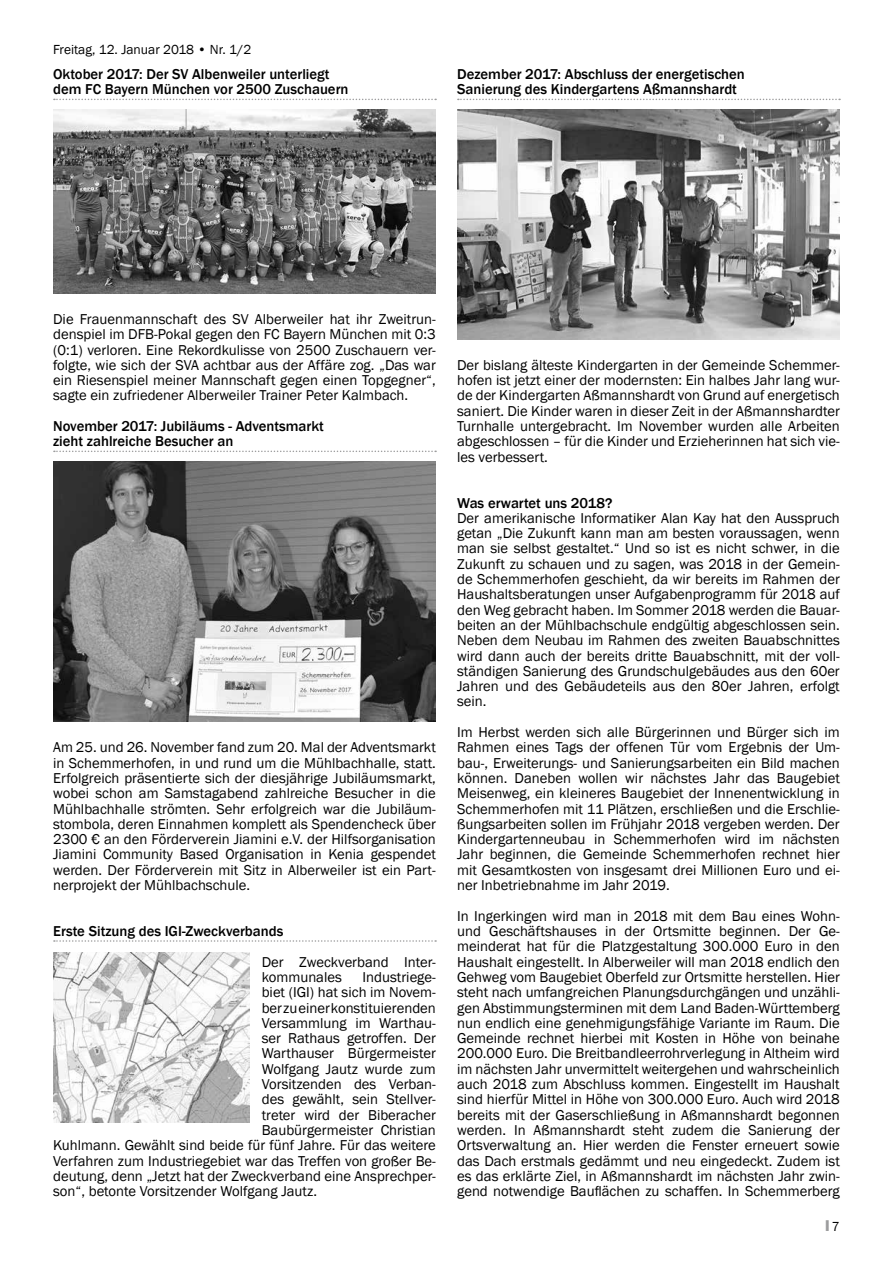
<style>
.page{position:relative;width:893px;height:1263px;background:#fff}
.page>*{position:absolute;margin:0;border:0;box-sizing:border-box;transform-origin:0 0}
.t1{font:14.7px/15.3px "Franklin Gothic";color:#000;text-align:justify}
.t2{font:500 14.7px/15.3px "Franklin Gothic";color:#000}
.t3{font:13.5px "Franklin Gothic";color:#000}
.t4{font:13.5px "Impact";color:#9c9c9d}
.s1{font-family:"Franklin Gothic";color:#000}
</style>
<div class="page">
<svg style="left:458px;top:99px;width:382px;height:1px"></svg>
<img style="left:457px;top:110px;width:383px;height:229px">
<svg style="left:54px;top:99px;width:382px;height:1px"></svg>
<svg style="left:54px;top:451px;width:382px;height:1px"></svg>
<svg style="left:54px;top:940px;width:382px;height:2px"></svg>
<img style="left:53px;top:109px;width:383px;height:184px">
<img style="left:53px;top:462px;width:383px;height:260px">
<img style="left:53px;top:952px;width:196px;height:170px">
<p class="t3" style="left:53px;top:41px;width:200px">Freitag, 12. Januar 2018 • Nr. 1/2</p>
<p class="t2" style="left:53px;top:67px;width:297px">Oktober 2017: Der SV Albenweiler unterliegt dem FC Bayern München vor 2500 Zuschauern</p>
<p class="t2" style="left:457px;top:67px;width:289px">Dezember 2017: Abschluss der energetischen<br>Sanierung des Kindergartens Aßmannshardt</p>
<p class="t1" style="left:53px;top:312px;width:384px">Die Frauenmannschaft des SV Alberweiler hat ihr Zweitrun&shy;denspiel im DFB-Pokal gegen den FC Bayern München mit 0:3 (0:1) verloren. Eine Rekordkulisse von 2500 Zuschauern ver&shy;folgte, wie sich der SVA achtbar aus der Affäre zog. „Das war ein Riesenspiel meiner Mannschaft gegen einen Topgegner“, sagte ein zufriedener Alberweiler Trainer Peter Kalmbach.</p>
<p class="t2" style="left:53px;top:419px;width:272px">November 2017: Jubiläums - Adventsmarkt zieht zahlreiche Besucher an</p>
<p class="t1" style="left:53px;top:740px;width:384px">Am 25. und 26. November fand zum 20. Mal der Adventsmarkt in Schemmerhofen, in und rund um die Mühlbachhalle, statt.<br>Erfolgreich präsentierte sich der diesjährige Jubiläumsmarkt, wobei schon am Samstagabend zahlreiche Besucher in die Mühlbachhalle strömten. Sehr erfolgreich war die Jubiläum&shy;stombola, deren Einnahmen komplett als Spendencheck über 2300 € an den Förderverein Jiamini e.V. der Hilfsorganisation Jiamini Community Based Organisation in Kenia gespendet werden. Der Förderverein mit Sitz in Alberweiler ist ein Part&shy;nerprojekt der Mühlbachschule.</p>
<p class="t2" style="left:53px;top:923px;width:232px">Erste Sitzung des IGI-Zweckverbands</p>
<p class="t1" style="left:262px;top:954px;width:176px">Der Zweckverband Inter&shy;kommunales</p>
<p class="t1" style="left:363px;top:970px;width:75px">Industriege-</p>
<p class="t1" style="left:262px;top:985px;width:176px">biet (IGI) hat sich im Novem-</p>
<p class="t1" style="left:262px;top:1000px;width:176px">ber zu einer konstituierenden</p>
<p class="t1" style="left:262px;top:1015px;width:176px">Versammlung im Warthau-</p>
<p class="t1" style="left:262px;top:1031px;width:176px">ser Rathaus getroffen. Der</p>
<p class="t1" style="left:262px;top:1046px;width:176px">Warthauser Bürgermeister</p>
<p class="t1" style="left:262px;top:1061px;width:176px">Wolfgang Jautz wurde zum</p>
<p class="t1" style="left:262px;top:1077px;width:176px">Vorsitzenden des Verban-</p>
<p class="t1" style="left:262px;top:1092px;width:176px">des gewählt, sein Stellver-</p>
<p class="t1" style="left:262px;top:1107px;width:176px">treter wird der Biberacher</p>
<p class="t1" style="left:262px;top:1123px;width:176px">Baubürgermeister Christian</p>
<p class="t1" style="left:53px;top:1138px;width:384px">Kuhlmann. Gewählt sind beide für fünf Jahre. Für das weitere</p>
<p class="t1" style="left:53px;top:1153px;width:384px">Verfahren zum Industriegebiet war das Treffen von großer Be-</p>
<p class="t1" style="left:53px;top:1168px;width:384px">deutung, denn „Jetzt hat der Zweckverband eine Ansprechper-</p>
<p class="t1" style="left:53px;top:1184px;width:265px">son“, betonte Vorsitzender Wolfgang Jautz.</p>
<p class="t1" style="left:457px;top:358px;width:384px">Der bislang älteste Kindergarten in der Gemeinde Schemmer&shy;hofen ist jetzt einer der modernsten: Ein halbes Jahr lang wur&shy;de der Kindergarten Aßmannshardt von Grund auf energetisch saniert. Die Kinder waren in dieser Zeit in der Aßmannshardter Turnhalle untergebracht. Im November wurden alle Arbeiten abgeschlossen – für die Kinder und Erzieherinnen hat sich vie&shy;les verbessert.</p>
<p class="t2" style="left:457px;top:495px;width:157px">Was erwartet uns 2018?</p>
<p class="t1" style="left:457px;top:511px;width:384px">Der amerikanische Informatiker Alan Kay hat den Ausspruch getan „Die Zukunft kann man am besten voraussagen, wenn man sie selbst gestaltet.“ Und so ist es nicht schwer, in die Zukunft zu schauen und zu sagen, was 2018 in der Gemein&shy;de Schemmerhofen geschieht, da wir bereits im Rahmen der Haushaltsberatungen unser Aufgabenprogramm für 2018 auf den Weg gebracht haben. Im Sommer 2018 werden die Bauar&shy;beiten an der Mühlbachschule endgültig abgeschlossen sein.<br>Neben dem Neubau im Rahmen des zweiten Bauabschnittes wird dann auch der bereits dritte Bauabschnitt, mit der voll&shy;ständigen Sanierung des Grundschulgebäudes aus den 60er Jahren und des Gebäudeteils aus den 80er Jahren, erfolgt sein.</p>
<p class="t1" style="left:457px;top:725px;width:384px">Im Herbst werden sich alle Bürgerinnen und Bürger sich im Rahmen eines Tags der offenen Tür vom Ergebnis der Um&shy;bau-, Erweiterungs- und Sanierungsarbeiten ein Bild machen können. Daneben wollen wir nächstes Jahr das Baugebiet Meisenweg, ein kleineres Baugebiet der Innenentwicklung in Schemmerhofen mit 11 Plätzen, erschließen und die Erschlie&shy;ßungsarbeiten sollen im Frühjahr 2018 vergeben werden. Der Kindergartenneubau in Schemmerhofen wird im nächsten Jahr beginnen, die Gemeinde Schemmerhofen rechnet hier mit Gesamtkosten von insgesamt drei Millionen Euro und ei&shy;ner Inbetriebnahme im Jahr 2019.</p>
<p class="t1" style="left:457px;top:908px;width:384px">In Ingerkingen wird man in 2018 mit dem Bau eines Wohn&shy;und Geschäftshauses in der Ortsmitte beginnen. Der Ge&shy;meinderat hat für die Platzgestaltung 300.000 Euro in den Haushalt eingestellt. In Alberweiler will man 2018 endlich den Gehweg vom Baugebiet Oberfeld zur Ortsmitte herstellen. Hier steht nach umfangreichen Planungsdurchgängen und unzähli&shy;gen Abstimmungsterminen mit dem Land Baden-Württemberg nun endlich eine genehmigungsfähige Variante im Raum. Die Gemeinde rechnet hierbei mit Kosten in Höhe von beinahe 200.000 Euro. Die Breitbandleerrohrverlegung in Altheim wird im nächsten Jahr unvermittelt weitergehen und wahrscheinlich auch 2018 zum Abschluss kommen. Eingestellt im Haushalt sind hierfür Mittel in Höhe von 300.000 Euro. Auch wird 2018 bereits mit der Gaserschließung in Aßmannshardt begonnen werden. In Aßmannshardt steht zudem die Sanierung der Ortsverwaltung an. Hier werden die Fenster erneuert sowie das Dach erstmals gedämmt und neu eingedeckt. Zudem ist es das erklärte Ziel, in Aßmannshardt im nächsten Jahr zwin&shy;gend notwendige Bauflächen zu schaffen. In Schemmerberg</p>
<p class="t4" style="left:826px;top:1215px;width:16px">I <span class="s1">7</span></p>
</div>
